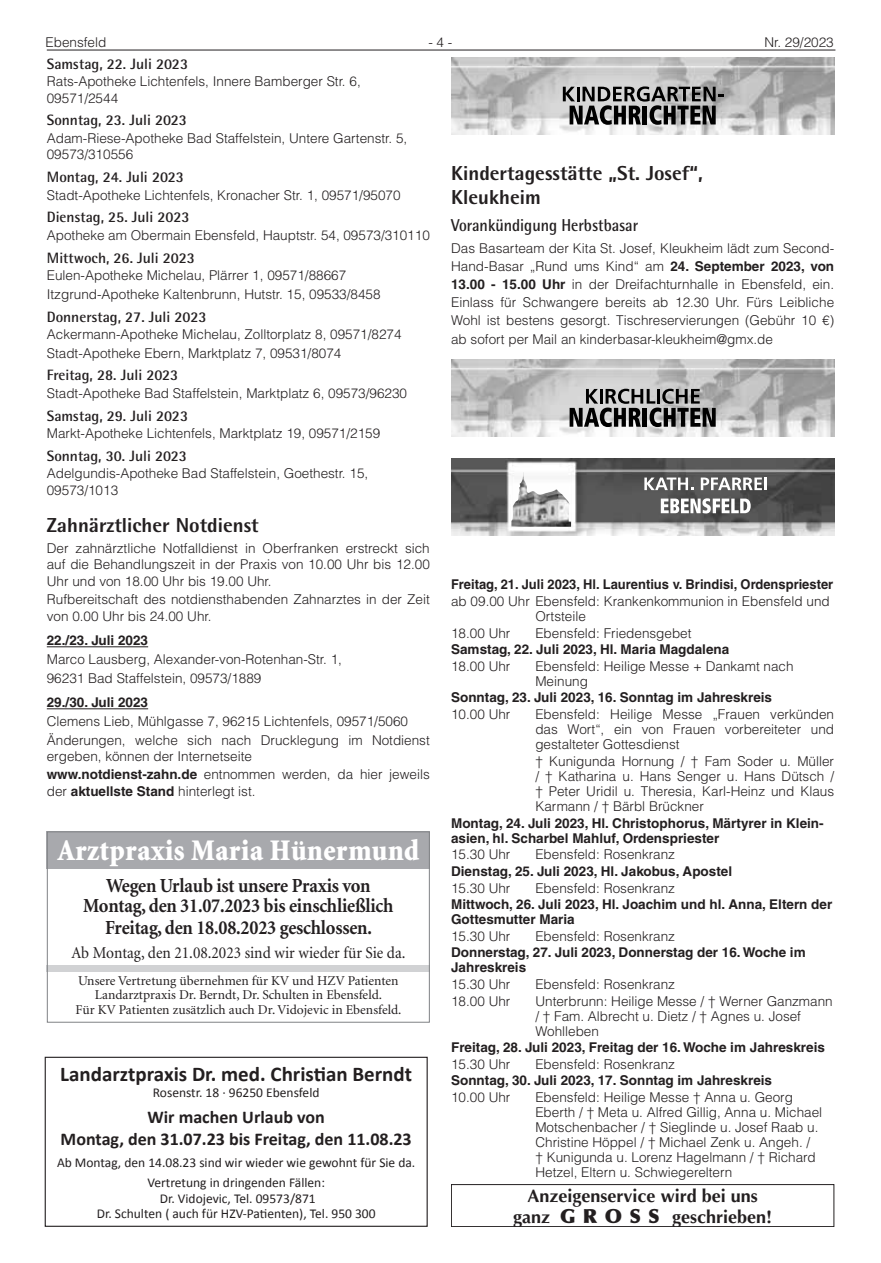
<style>
.page{position:relative;width:881px;height:1263px;background:#fff}
.page>*{position:absolute;margin:0;border:0;box-sizing:border-box;transform-origin:0 0}
.t1{font:900 30px "Minion LT";letter-spacing:.02em;color:#fff;scale:.91 1}
.t2{font:700 21px "Calibri";color:#231f20}
.t3{font:800 20.25px/24.2px "Agfa Rotis Semisans";color:#231f20}
.t4{font:700 19.95px/20.9px "Minion LT";letter-spacing:-.01em;color:#231f20;text-align:center;scale:.92 1}
.t5{font:700 18px/22px "Calibri";color:#231f20;text-align:center}
.t6{font:700 18px/21px "Optima LT";color:#231f20;text-align:center}
.t7{font:700 17.25px "Agfa Rotis Semisans";color:#231f20;scale:.9 1}
.t8{font:16.65px "Minion LT";color:#231f20;scale:.93 1}
.t9{font:700 15px "Agfa Rotis Semisans";color:#231f20}
.t10{font:300 13.5px/15px "Helvetica LT";color:#231f20}
.t11{font:700 13.5px/15px "Helvetica LT";color:#231f20}
.t12{font:13.5px/19.8px "Calibri";color:#231f20;text-align:center}
.t13{font:13.5px/14.5px "Minion LT";color:#231f20;text-align:center}
.t14{font:700 13.5px "Helvetica LT";color:#231f20;scale:.94 1}
.s1{font-weight:700}
.s2{font-weight:900;font-size:19.5px}
</style>
<div class="page">
<hr style="left:47px;top:50px;width:788px;height:1px;background:#231f20">
<img style="left:451px;top:58px;width:382px;height:76px">
<svg style="left:562px;top:86px;width:161px;height:39px;background:#737373"></svg>
<img style="left:451px;top:360px;width:382px;height:76px">
<svg style="left:569px;top:389px;width:146px;height:38px;background:#747474"></svg>
<img style="left:451px;top:458px;width:382px;height:77px">
<svg style="left:644px;top:477px;width:49px;height:13px"></svg>
<svg style="left:700px;top:477px;width:66px;height:13px"></svg>
<svg style="left:660px;top:498px;width:90px;height:15px"></svg>
<img style="left:511px;top:472px;width:60px;height:55px">
<hr style="left:47px;top:646px;width:101px;height:1px;background:#231f20">
<hr style="left:47px;top:708px;width:101px;height:1px;background:#231f20">
<div style="left:47px;top:965px;width:382px;height:7px;background:#d1d2d4"></div>
<div style="left:47px;top:831px;width:382px;height:37px;background:#a8a9ad"></div>
<div style="left:47px;top:831px;width:382px;height:192px;border:1px solid #808285"></div>
<div style="left:45px;top:1057px;width:382px;height:170px;border:1px solid #231f20"></div>
<div style="left:451px;top:1184px;width:382px;height:43px;border:1px solid #231f20"></div>
<p class="t10" style="left:45px;top:34px;width:62px">Ebensfeld</p>
<p class="t10" style="left:428px;top:34px;width:26px">- 4 -</p>
<p class="t10" style="left:764px;top:34px;width:71px">Nr. 29/2023</p>
<p class="t9" style="left:47px;top:54px;width:143px">Samstag, 22. Juli 2023</p>
<p class="t10" style="left:47px;top:73px;width:315px;line-height:16.4px">Rats-Apotheke Lichtenfels, Innere Bamberger Str. 6,<br>09571/2544</p>
<p class="t9" style="left:47px;top:111px;width:142px">Sonntag, 23. Juli 2023</p>
<p class="t10" style="left:47px;top:130px;width:362px;line-height:16.4px">Adam-Riese-Apotheke Bad Staffelstein, Untere Gartenstr. 5,<br>09573/310556</p>
<p class="t9" style="left:47px;top:168px;width:139px">Montag, 24. Juli 2023</p>
<p class="t10" style="left:47px;top:187px;width:355px">Stadt-Apotheke Lichtenfels, Kronacher Str. 1, 09571/95070</p>
<p class="t9" style="left:47px;top:208px;width:144px">Dienstag, 25. Juli 2023</p>
<p class="t10" style="left:47px;top:227px;width:384px">Apotheke am Obermain Ebensfeld, Hauptstr. 54, 09573/310110</p>
<p class="t9" style="left:47px;top:248px;width:149px">Mittwoch, 26. Juli 2023</p>
<p class="t10" style="left:47px;top:266px;width:335px;line-height:18.6px">Eulen-Apotheke Michelau, Plärrer 1, 09571/88667<br>Itzgrund-Apotheke Kaltenbrunn, Hutstr. 15, 09533/8458</p>
<p class="t9" style="left:47px;top:307px;width:161px">Donnerstag, 27. Juli 2023</p>
<p class="t10" style="left:47px;top:325px;width:356px;line-height:18.6px">Ackermann-Apotheke Michelau, Zolltorplatz 8, 09571/8274<br>Stadt-Apotheke Ebern, Marktplatz 7, 09531/8074</p>
<p class="t9" style="left:47px;top:366px;width:133px">Freitag, 28. Juli 2023</p>
<p class="t10" style="left:47px;top:385px;width:361px">Stadt-Apotheke Bad Staffelstein, Marktplatz 6, 09573/96230</p>
<p class="t9" style="left:47px;top:406px;width:143px">Samstag, 29. Juli 2023</p>
<p class="t10" style="left:47px;top:426px;width:335px">Markt-Apotheke Lichtenfels, Marktplatz 19, 09571/2159</p>
<p class="t9" style="left:47px;top:447px;width:142px">Sonntag, 30. Juli 2023</p>
<p class="t10" style="left:47px;top:465px;width:323px;line-height:16.4px">Adelgundis-Apotheke Bad Staffelstein, Goethestr. 15,<br>09573/1013</p>
<h3 class="t3" style="left:47px;top:513px;width:213px">Zahnärztlicher Notdienst</h3>
<p class="t10" style="left:47px;top:540px;width:384px;line-height:16.4px;text-align:justify">Der zahnärztliche Notfalldienst in Oberfranken erstreckt sich auf die Behandlungszeit in der Praxis von 10.00 Uhr bis 12.00<br>Uhr und von 18.00 Uhr bis 19.00 Uhr.</p>
<p class="t10" style="left:47px;top:591px;width:384px;line-height:16.4px">Rufbereitschaft des notdiensthabenden Zahnarztes in der Zeit von 0.00 Uhr bis 24.00 Uhr.</p>
<p class="t11" style="left:47px;top:633px;width:103px">22./23. Juli 2023</p>
<p class="t10" style="left:47px;top:650px;width:296px;line-height:18.6px">Marco Lausberg, Alexander-von-Rotenhan-Str. 1,<br>96231 Bad Staffelstein, 09573/1889</p>
<p class="t11" style="left:47px;top:695px;width:103px">29./30. Juli 2023</p>
<p class="t10" style="left:47px;top:712px;width:384px;line-height:18.6px">Clemens Lieb, Mühlgasse 7, 96215 Lichtenfels, 09571/5060<br>Änderungen, welche sich nach Drucklegung im Notdienst</p>
<p class="t10" style="left:47px;top:747px;width:384px;line-height:18.6px">ergeben, können der Internetseite<br><span class="s1">www.notdienst-zahn.de</span> entnommen werden, da hier jeweils</p>
<p class="t10" style="left:47px;top:783px;width:210px">der <span class="s1">aktuellste Stand</span> hinterlegt ist.</p>
<h1 class="t1" style="left:57px;top:835px;width:399px">Arztpraxis Maria Hünermund</h1>
<h3 class="t4" style="left:83px;top:876px;width:338px">Wegen Urlaub ist unsere Praxis von<br>Montag, den 31.07.2023 bis einschließlich<br>Freitag, den 18.08.2023 geschlossen.</h3>
<p class="t8" style="left:72px;top:944px;width:360px">Ab Montag, den 21.08.2023 sind wir wieder für Sie da.</p>
<p class="t13" style="left:75px;top:974px;width:327px">Unsere Vertretung übernehmen für KV und HZV Patienten<br>Landarztpraxis Dr. Berndt, Dr. Schulten in Ebensfeld.<br>Für KV Patienten zusätzlich auch Dr. Vidojevic in Ebensfeld.</p>
<h3 class="t3" style="left:451px;top:160px;width:253px">Kindertagesstätte „St. Josef“,<br>Kleukheim</h3>
<p class="t7" style="left:451px;top:214px;width:209px">Vorankündigung Herbstbasar</p>
<p class="t10" style="left:451px;top:239px;width:384px;line-height:18.1px;text-align:justify">Das Basarteam der Kita St. Josef, Kleukheim lädt zum Second-Hand-Basar „Rund ums Kind“ am <span class="s1">24. September 2023, von 13.00 - 15.00 Uhr</span> in der Dreifachturnhalle in Ebensfeld, ein.<br>Einlass für Schwangere bereits ab 12.30 Uhr. Fürs Leibliche Wohl ist bestens gesorgt. Tischreservierungen (Gebühr 10 €) ab sofort per Mail an kinderbasar-kleukheim@gmx.de</p>
<p class="t14" style="left:451px;top:576px;width:408px">Freitag, 21. Juli 2023, Hl. Laurentius v. Brindisi, Ordenspriester</p>
<p class="t10" style="left:535px;top:593px;width:296px;text-indent:-84px">ab 09.00 Uhr Ebensfeld: Krankenkommunion in Ebensfeld und<br>Ortsteile</p>
<p class="t10" style="left:451px;top:625px;width:61px">18.00 Uhr</p>
<p class="t10" style="left:535px;top:625px;width:158px">Ebensfeld: Friedensgebet</p>
<p class="t11" style="left:451px;top:642px;width:279px">Samstag, 22. Juli 2023, Hl. Maria Magdalena</p>
<p class="t10" style="left:451px;top:658px;width:61px">18.00 Uhr</p>
<p class="t10" style="left:535px;top:658px;width:259px">Ebensfeld: Heilige Messe + Dankamt nach<br>Meinung</p>
<p class="t11" style="left:451px;top:690px;width:322px">Sonntag, 23. Juli 2023, 16. Sonntag im Jahreskreis</p>
<p class="t10" style="left:451px;top:707px;width:61px">10.00 Uhr</p>
<p class="t10" style="left:535px;top:707px;width:300px;text-align:justify">Ebensfeld: Heilige Messe „Frauen verkünden das Wort“, ein von Frauen vorbereiteter und gestalteter Gottesdienst</p>
<p class="t10" style="left:535px;top:754px;width:300px;text-align:justify">† Kunigunda Hornung / † Fam Soder u. Müller / † Katharina u. Hans Senger u. Hans Dütsch / † Peter Uridil u. Theresia, Karl-Heinz und Klaus Karmann / † Bärbl Brückner</p>
<p class="t11" style="left:451px;top:815px;width:374px">Montag, 24. Juli 2023, Hl. Christophorus, Märtyrer in Klein&shy;asien, hl. Scharbel Mahluf, Ordenspriester</p>
<p class="t10" style="left:451px;top:847px;width:61px">15.30 Uhr</p>
<p class="t10" style="left:535px;top:847px;width:141px">Ebensfeld: Rosenkranz</p>
<p class="t11" style="left:451px;top:863px;width:282px">Dienstag, 25. Juli 2023, Hl. Jakobus, Apostel</p>
<p class="t10" style="left:451px;top:880px;width:61px">15.30 Uhr</p>
<p class="t10" style="left:535px;top:880px;width:141px">Ebensfeld: Rosenkranz</p>
<p class="t11" style="left:451px;top:896px;width:382px">Mittwoch, 26. Juli 2023, Hl. Joachim und hl. Anna, Eltern der<br>Gottesmutter Maria</p>
<p class="t10" style="left:451px;top:928px;width:61px">15.30 Uhr</p>
<p class="t10" style="left:535px;top:928px;width:141px">Ebensfeld: Rosenkranz</p>
<p class="t11" style="left:451px;top:945px;width:356px">Donnerstag, 27. Juli 2023, Donnerstag der 16. Woche im<br>Jahreskreis</p>
<p class="t10" style="left:451px;top:976px;width:61px">15.30 Uhr</p>
<p class="t10" style="left:535px;top:976px;width:141px">Ebensfeld: Rosenkranz</p>
<p class="t10" style="left:451px;top:993px;width:61px">18.00 Uhr</p>
<p class="t10" style="left:535px;top:993px;width:299px">Unterbrunn: Heilige Messe / † Werner Ganzmann / † Fam. Albrecht u. Dietz / † Agnes u. Josef<br>Wohlleben</p>
<p class="t11" style="left:451px;top:1039px;width:375px">Freitag, 28. Juli 2023, Freitag der 16. Woche im Jahreskreis</p>
<p class="t10" style="left:451px;top:1056px;width:61px">15.30 Uhr</p>
<p class="t10" style="left:535px;top:1056px;width:141px">Ebensfeld: Rosenkranz</p>
<p class="t11" style="left:451px;top:1073px;width:322px">Sonntag, 30. Juli 2023, 17. Sonntag im Jahreskreis</p>
<p class="t10" style="left:451px;top:1089px;width:61px">10.00 Uhr</p>
<p class="t10" style="left:535px;top:1089px;width:288px">Ebensfeld: Heilige Messe † Anna u. Georg Eberth / † Meta u. Alfred Gillig, Anna u. Michael Motschenbacher / † Sieglinde u. Josef Raab u.<br>Christine Höppel / † Michael Zenk u. Angeh. /<br>† Kunigunda u. Lorenz Hagelmann / † Richard Hetzel, Eltern u. Schwiegereltern</p>
<h2 class="t2" style="left:60px;top:1061px;width:353px">Landarztpraxis Dr. med. Christian Berndt</h2>
<p class="t12" style="left:153px;top:1082px;width:168px">Rosenstr. 18 · 96250 Ebensfeld</p>
<h3 class="t5" style="left:61px;top:1106px;width:352px">Wir machen Urlaub von<br>Montag, den 31.07.23 bis Freitag, den 11.08.23</h3>
<p class="t12" style="left:57px;top:1153px;width:360px">Ab Montag, den 14.08.23 sind wir wieder wie gewohnt für Sie da.<br>Vertretung in dringenden Fällen:</p>
<p class="t12" style="left:97px;top:1190px;width:280px;line-height:15.5px">Dr. Vidojevic, Tel. 09573/871<br>Dr. Schulten ( auch für HZV-Patienten), Tel. 950 300</p>
<h3 class="t6" style="left:513px;top:1185px;width:261px">Anzeigenservice wird bei uns ganz <span class="s2">G R O S S</span> geschrieben!</h3>
</div>
